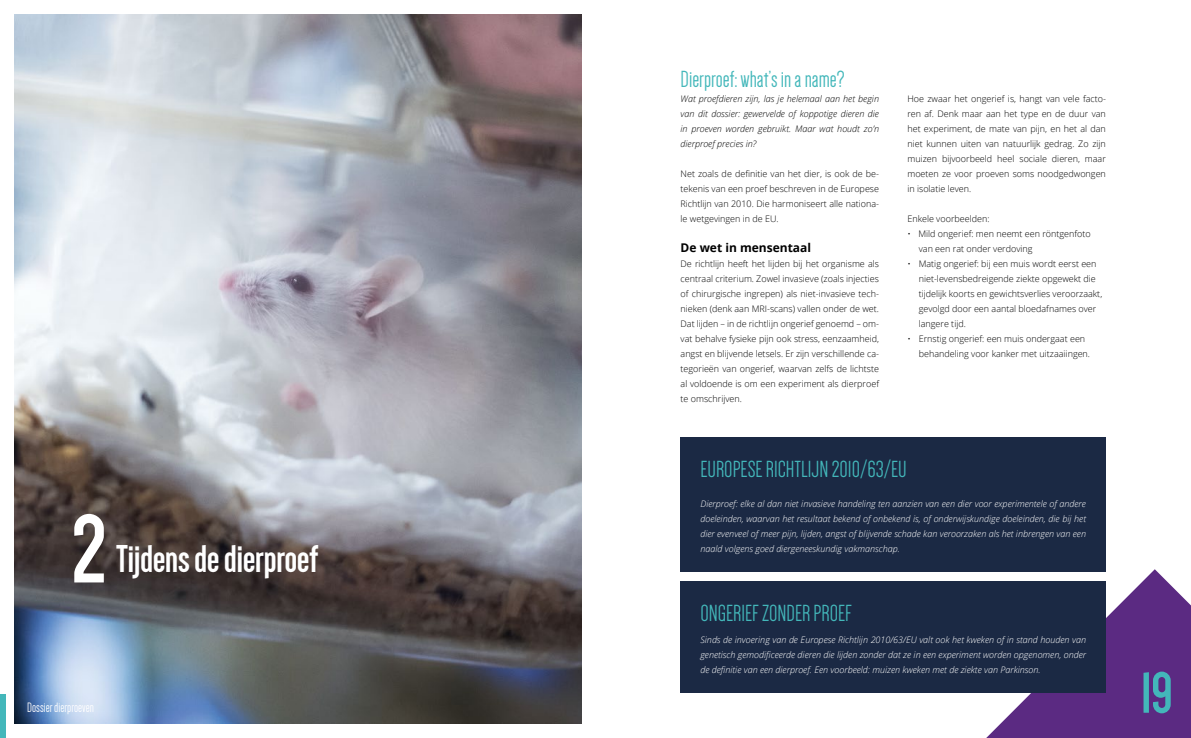
<style>
.page{position:relative;width:1191px;height:738px;background:#fff}
.page>*{position:absolute;margin:0;border:0;box-sizing:border-box;transform-origin:0 0}
.t1{font:700 100px "Dense";color:#fff}
.t2{font:700 60px "Dense";color:#43b7ba}
.t3{font:700 40px "Dense";color:#fff}
.t4{font:24px "Dense";color:#43b7ba}
.t5{font:14px "Dense";color:#fff}
.t6{font:700 12px "Open Sans";color:#000}
.t7{font:300 9px/15px "Open Sans";color:#000;text-align:justify}
.t8{font:italic 300 9px/15px "Open Sans";color:#fff;text-align:justify}
.t9{font:italic 300 9px/15px "Open Sans";color:#000;text-align:justify}
</style>
<div class="page">
<img style="left:14px;top:14px;width:567px;height:709px">
<svg style="left:986px;top:569px;width:205px;height:168px"></svg>
<div style="left:680px;top:437px;width:426px;height:135px;background:#1b2944"></div>
<div style="left:680px;top:581px;width:426px;height:111px;background:#1b2944"></div>
<div style="left:0;top:694px;width:6px;height:43px;background:#43b7ba"></div>
<h1 class="t1" style="left:72px;top:500px;width:36px">2</h1>
<h3 class="t3" style="left:116px;top:538px;width:204px">Tijdens de dierproef</h3>
<h3 class="t5" style="left:27px;top:700px;width:68px">Dossier dierproeven</h3>
<h3 class="t4" style="left:680px;top:67px;width:165px">Dierproef: what’s in a name?</h3>
<p class="t9" style="left:680px;top:91px;width:200px">Wat proefdieren zijn, las je helemaal aan het begin van dit dossier: gewervelde of koppotige dieren die in proeven worden gebruikt. Maar wat houdt zo’n dierproef precies in?</p>
<p class="t7" style="left:680px;top:166px;width:200px">Net zoals de definitie van het dier, is ook de be&shy;tekenis van een proef beschreven in de Europese Richtlijn van 2010. Die harmoniseert alle nationa&shy;le wetgevingen in de EU.</p>
<h3 class="t6" style="left:680px;top:239px;width:132px">De wet in mensentaal</h3>
<p class="t7" style="left:680px;top:256px;width:200px">De richtlijn heeft het lijden bij het organisme als centraal criterium. Zowel invasieve (zoals injecties of chirurgische ingrepen) als niet-invasieve tech&shy;nieken (denk aan MRI-scans) vallen onder de wet.<br>Dat lijden – in de richtlijn ongerief genoemd – om&shy;vat behalve fysieke pijn ook stress, eenzaamheid, angst en blijvende letsels. Er zijn verschillende ca&shy;tegorieën van ongerief, waarvan zelfs de lichtste al voldoende is om een experiment als dierproef te omschrijven.</p>
<p class="t7" style="left:907px;top:91px;width:200px">Hoe zwaar het ongerief is, hangt van vele facto&shy;ren af. Denk maar aan het type en de duur van het experiment, de mate van pijn, en het al dan niet kunnen uiten van natuurlijk gedrag. Zo zijn muizen bijvoorbeeld heel sociale dieren, maar moeten ze voor proeven soms noodgedwongen in isolatie leven.</p>
<p class="t7" style="left:907px;top:211px;width:84px">Enkele voorbeelden:</p>
<p class="t7" style="left:918px;top:226px;width:173px;text-indent:-11px">• Mild ongerief: men neemt een röntgenfoto van een rat onder verdoving</p>
<p class="t7" style="left:918px;top:256px;width:185px;text-align:left;text-indent:-11px">• Matig ongerief: bij een muis wordt eerst een niet-levensbedreigende ziekte opgewekt die tijdelijk koorts en gewichtsverlies veroorzaakt, gevolgd door een aantal bloedafnames over langere tijd.</p>
<p class="t7" style="left:918px;top:331px;width:173px;text-indent:-11px">• Ernstig ongerief: een muis ondergaat een behandeling voor kanker met uitzaaiingen.</p>
<h3 class="t4" style="left:700px;top:457px;width:208px">EUROPESE RICHTLIJN 2010/63/EU</h3>
<p class="t8" style="left:700px;top:496px;width:387px">Dierproef: elke al dan niet invasieve handeling ten aanzien van een dier voor experimentele of andere doeleinden, waarvan het resultaat bekend of onbekend is, of onderwijskundige doeleinden, die bij het dier evenveel of meer pijn, lijden, angst of blijvende schade kan veroorzaken als het inbrengen van een naald volgens goed diergeneeskundig vakmanschap.</p>
<h3 class="t4" style="left:700px;top:600px;width:153px">ONGERIEF ZONDER PROEF</h3>
<p class="t8" style="left:700px;top:631px;width:387px">Sinds de invoering van de Europese Richtlijn 2010/63/EU valt ook het kweken of in stand houden van genetisch gemodificeerde dieren die lijden zonder dat ze in een experiment worden opgenomen, onder de definitie van een dierproef. Een voorbeeld: muizen kweken met de ziekte van Parkinson.</p>
<h2 class="t2" style="left:1141px;top:663px;width:33px">19</h2>
</div>
